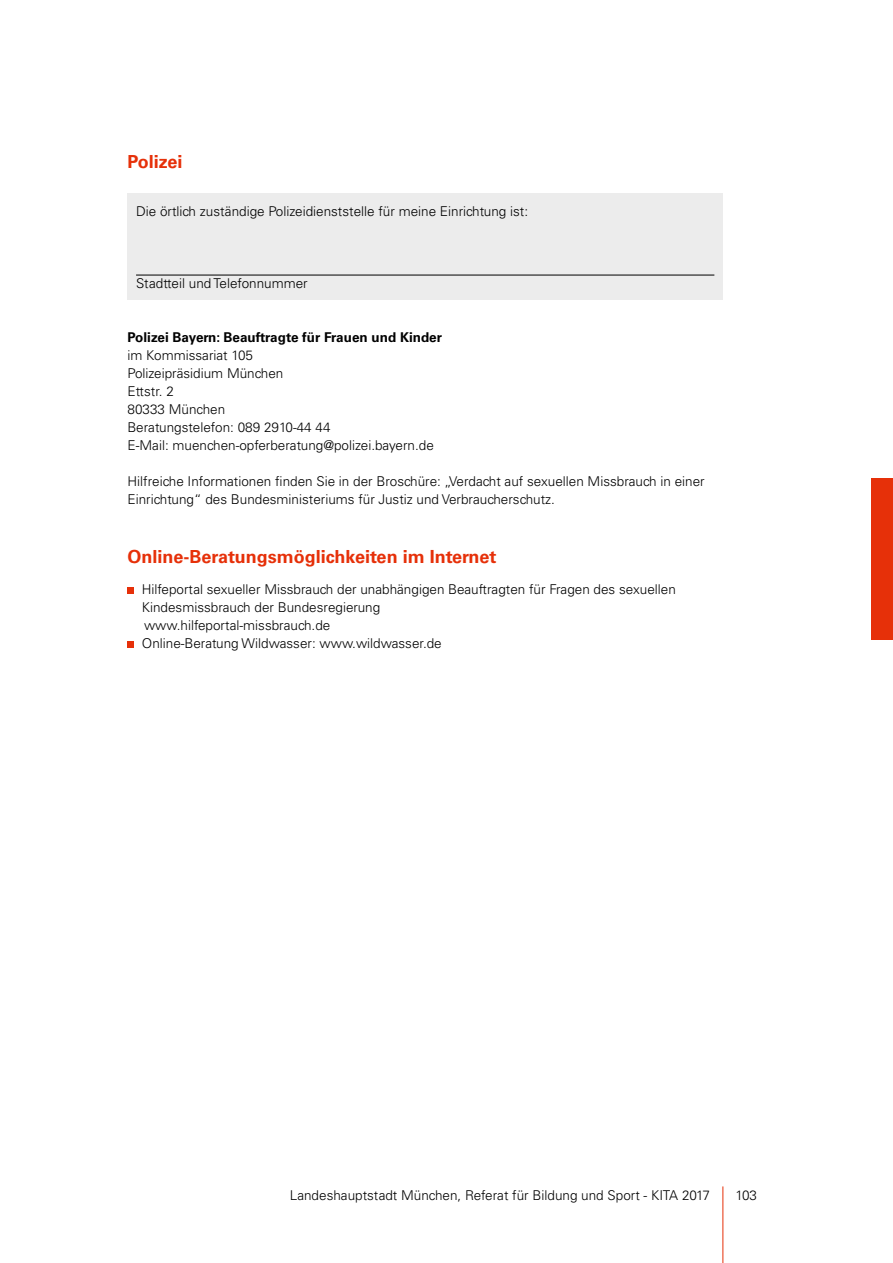
<style>
.page{position:relative;width:893px;height:1263px;background:#fff}
.page>*{position:absolute;margin:0;border:0;box-sizing:border-box;transform-origin:0 0}
.t1{font:700 18px "Univers LT Std";color:#e63009}
.t2{font:300 13.5px/18px "Univers LT Std";color:#000}
.t3{font:700 13.5px "Univers LT Std";color:#000}
</style>
<div class="page">
<hr style="left:722px;top:1186px;width:1px;height:77px;background:#e63009">
<div style="left:872px;top:478px;width:21px;height:162px;background:#e63009"></div>
<div style="left:128px;top:193px;width:595px;height:35px;background:#ececec"></div>
<div style="left:128px;top:211px;width:595px;height:35px;background:#ececec"></div>
<div style="left:128px;top:229px;width:595px;height:35px;background:#ececec"></div>
<div style="left:128px;top:247px;width:595px;height:35px;background:#ececec"></div>
<div style="left:128px;top:265px;width:595px;height:35px;background:#ececec"></div>
<hr style="left:136px;top:275px;width:578px;height:1px;background:#000">
<div style="left:128px;top:587px;width:6px;height:7px;background:#e63009"></div>
<div style="left:128px;top:641px;width:6px;height:7px;background:#e63009"></div>
<h1 class="t1" style="left:128px;top:151px;width:56px">Polizei</h1>
<p class="t2" style="left:136px;top:202px;width:394px">Die örtlich zuständige Polizeidienststelle für meine Einrichtung ist:</p>
<p class="t2" style="left:136px;top:274px;width:173px">Stadtteil und Telefonnummer</p>
<p class="t3" style="left:128px;top:329px;width:316px">Polizei Bayern: Beauftragte für Frauen und Kinder</p>
<p class="t2" style="left:128px;top:346px;width:308px">im Kommissariat 105<br>Polizeipräsidium München<br>Ettstr. 2<br>80333 München<br>Beratungstelefon: 089 2910-44 44<br>E-Mail: muenchen-opferberatung@polizei. bayern.de</p>
<p class="t2" style="left:128px;top:472px;width:579px">Hilfreiche Informationen finden Sie in der Broschüre: „Verdacht auf sexuellen Missbrauch in einer<br>Einrichtung“ des Bundesministeriums für Justiz und Verbraucherschutz.</p>
<h1 class="t1" style="left:128px;top:546px;width:371px">Online-Beratungsmöglichkeiten im Internet</h1>
<p class="t2" style="left:142px;top:580px;width:535px">Hilfeportal sexueller Missbrauch der unabhängigen Beauftragten für Fragen des sexuellen Kindesmissbrauch der Bundesregierung<br>www. hilfeportal-missbrauch.de<br>Online-Beratung Wildwasser: www.wildwasser. de</p>
<p class="t2" style="left:290px;top:1187px;width:422px">Landeshauptstadt München, Referat für Bildung und Sport - KITA 2017</p>
<p class="t2" style="left:736px;top:1187px;width:23px">103</p>
</div>
